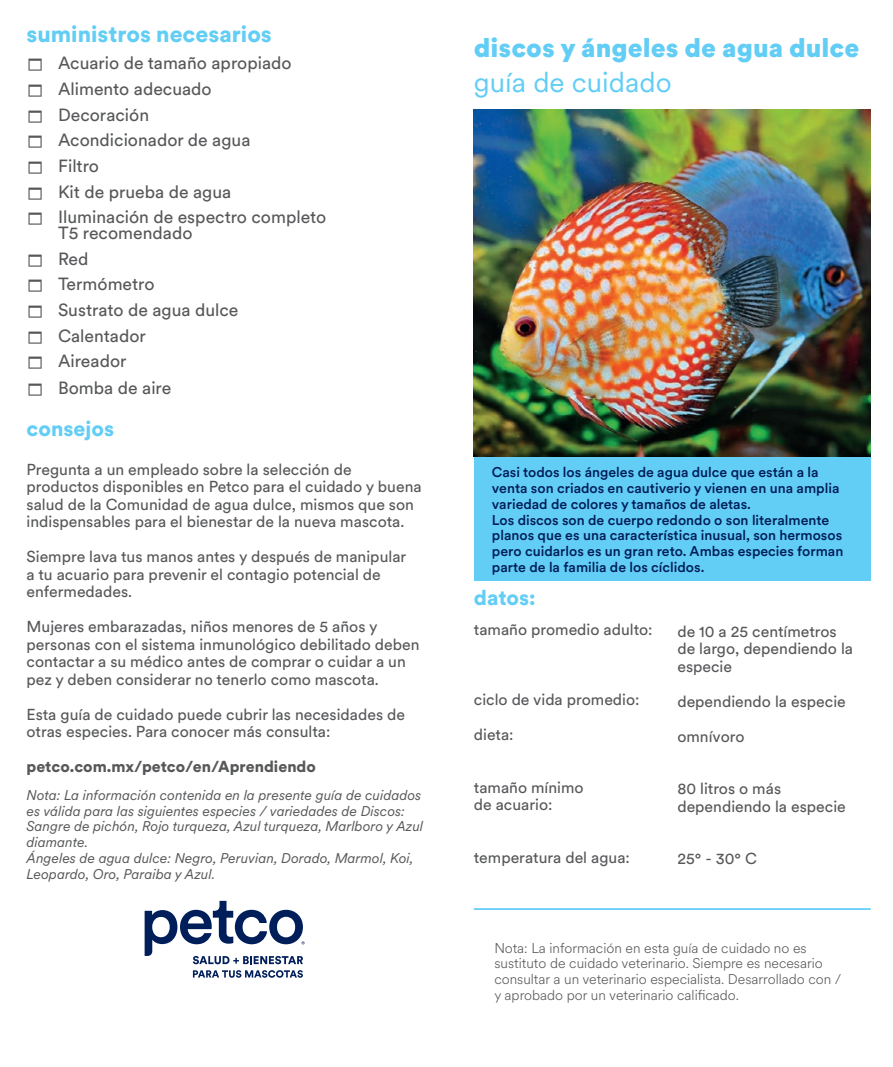
<style>
.page{position:relative;width:893px;height:1067px;background:#fff}
.page>*{position:absolute;margin:0;border:0;box-sizing:border-box;transform-origin:0 0}
.t1{font:28px "Petco Circular";color:#62cdf5}
.t2{font:900 26.25px "Petco Circular";color:#62cdf5}
.t3{font:900 22.75px "Petco Circular";color:#62cdf5}
.t4{font:900 21px "Petco Circular";color:#62cdf5}
.t5{font:17.5px/25.7px "Petco Circular";color:#57585a}
.t6{font:15.75px/17.5px "Petco Circular";color:#57585a}
.t7{font:900 15.75px "Petco Circular";color:#57585a}
.t8{font:500 14px/15.8px "Petco Circular";color:#001e59}
.t9{font:italic 14px/15.8px "Petco Circular";color:#57585a}
.t10{font:300 14px/15.8px "Petco Circular";color:#57585a}
</style>
<div class="page">
<div style="left:474px;top:456px;width:397px;height:124px;background:#62cdf5"></div>
<hr style="left:474px;top:908px;width:397px;height:2px;background:#62cdf5">
<svg style="left:193px;top:970px;width:110px;height:8px"></svg>
<svg style="left:145px;top:901px;width:160px;height:63px"></svg>
<img style="left:474px;top:109px;width:397px;height:347px">
<h3 class="t3" style="left:27px;top:18px;width:247px">suministros necesarios</h3>
<p class="t5" style="left:58px;top:50px;width:270px">Acuario de tamaño apropiado<br>Alimento adecuado<br>Decoración<br>Acondicionador de agua<br>Filtro<br>Kit de prueba de agua<br>Iluminación de espectro completo</p>
<p class="t5" style="left:58px;top:219px;width:182px">T5 recomendado<br>Red<br>Termómetro<br>Sustrato de agua dulce<br>Calentador<br>Aireador<br>Bomba de aire</p>
<h3 class="t4" style="left:27px;top:414px;width:89px">consejos</h3>
<p class="t6" style="left:27px;top:460px;width:397px">Pregunta a un empleado sobre la selección de productos disponibles en Petco para el cuidado y buena salud de la Comunidad de agua dulce, mismos que son indispensables para el bienestar de la nueva mascota.</p>
<p class="t6" style="left:27px;top:547px;width:381px">Siempre lava tus manos antes y después de manipular a tu acuario para prevenir el contagio potencial de enfermedades.</p>
<p class="t6" style="left:27px;top:617px;width:395px">Mujeres embarazadas, niños menores de 5 años y personas con el sistema inmunológico debilitado deben contactar a su médico antes de comprar o cuidar a un pez y deben considerar no tenerlo como mascota.</p>
<p class="t6" style="left:27px;top:705px;width:380px">Esta guía de cuidado puede cubrir las necesidades de otras especies. Para conocer más consulta:</p>
<p class="t7" style="left:27px;top:756px;width:291px">petco.com.mx/petco/en/Aprendiendo</p>
<p class="t9" style="left:27px;top:787px;width:398px">Nota: La información contenida en la presente guía de cuidados es válida para las siguientes especies / variedades de Discos:<br>Sangre de pichón, Rojo turqueza, Azul turqueza, Marlboro y Azul diamante.<br>Ángeles de agua dulce: Negro, Peruvian, Dorado, Marmol, Koi, Leopardo, Oro, Paraiba y Azul.</p>
<h2 class="t2" style="left:474px;top:29px;width:387px">discos y ángeles de agua dulce</h2>
<h1 class="t1" style="left:474px;top:64px;width:199px">guía de cuidado</h1>
<p class="t8" style="left:492px;top:464px;width:353px">Casi todos los ángeles de agua dulce que están a la venta son criados en cautiverio y vienen en una amplia variedad de colores y tamaños de aletas.<br>Los discos son de cuerpo redondo o son literalmente planos que es una característica inusual, son hermosos pero cuidarlos es un gran reto. Ambas especies forman parte de la familia de los cíclidos.</p>
<h3 class="t4" style="left:474px;top:583px;width:63px">datos:</h3>
<p class="t6" style="left:474px;top:620px;width:180px">tamaño promedio adulto:</p>
<p class="t6" style="left:474px;top:690px;width:167px">ciclo de vida promedio:</p>
<p class="t6" style="left:474px;top:725px;width:41px">dieta:</p>
<p class="t6" style="left:474px;top:778px;width:111px">tamaño mínimo de acuario:</p>
<p class="t6" style="left:474px;top:848px;width:158px">temperatura del agua:</p>
<p class="t6" style="left:677px;top:622px;width:177px">de 10 a 25 centímetros de largo, dependiendo la especie</p>
<p class="t6" style="left:677px;top:692px;width:170px">dependiendo la especie</p>
<p class="t6" style="left:677px;top:727px;width:69px">omnívoro</p>
<p class="t6" style="left:677px;top:779px;width:170px">80 litros o más dependiendo la especie</p>
<p class="t6" style="left:677px;top:849px;width:81px">25° - 30° C</p>
<p class="t10" style="left:494px;top:939px;width:349px">Nota: La información en esta guía de cuidado no es sustituto de cuidado veterinario. Siempre es necesario consultar a un veterinario especialista. Desarrollado con / y aprobado por un veterinario cali-cado.</p>
</div>
